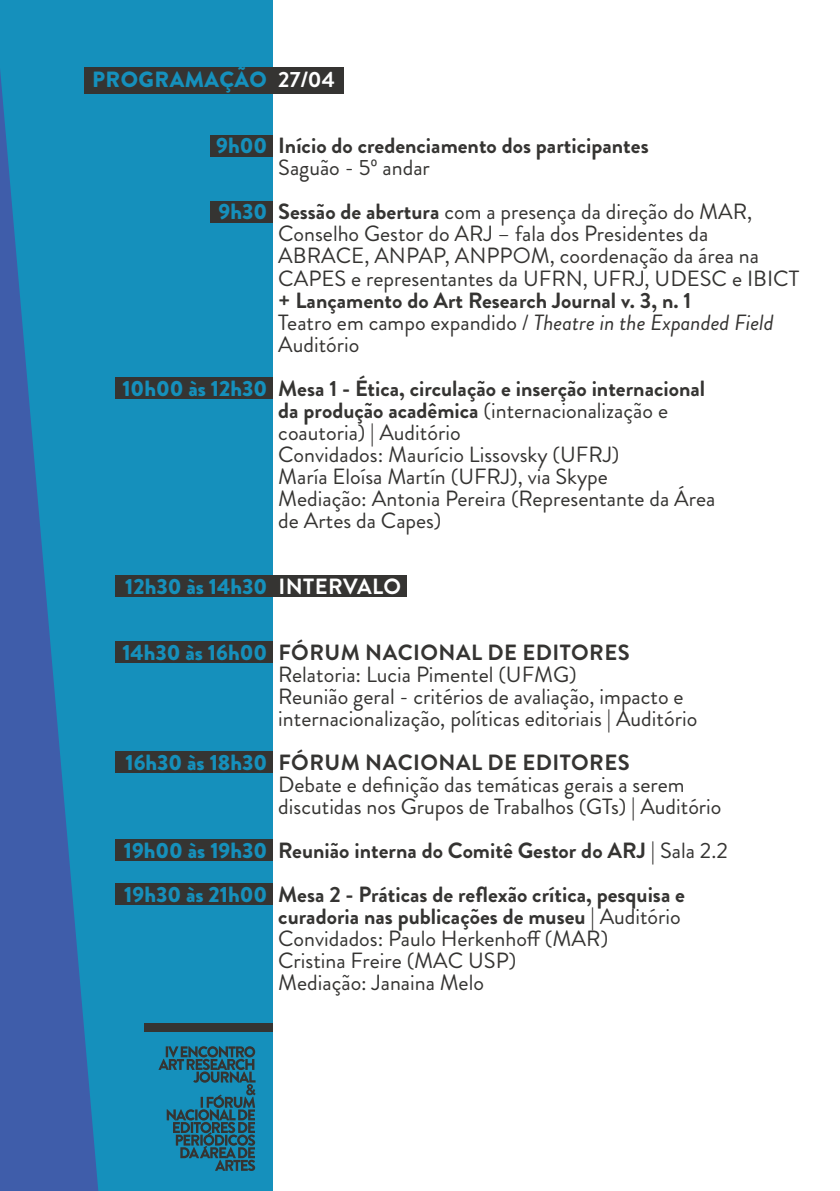
<style>
.page{position:relative;width:840px;height:1191px;background:#fff}
.page>*{position:absolute;margin:0;border:0;box-sizing:border-box;transform-origin:0 0}
.t1{font:22px/22px "Brandon Grotesque";color:#353432}
.t2{font:700 22px/22px "Brandon Grotesque";color:#353432}
.t3{font:900 22px/44px "Brandon Grotesque";color:#1590bc}
.t4{font:700 22px "Brandon Grotesque";letter-spacing:.02em;color:#353432}
.t5{font:700 22px "Brandon Grotesque";letter-spacing:.02em;color:#fff}
.t6{font:900 22px "Brandon Grotesque";letter-spacing:.02em;color:#1590bc}
.s1{font-weight:700}
.s2{font-weight:400}
.s3{font-weight:400;font-style:italic}
</style>
<div class="page">
<div style="left:0;top:0;width:272px;height:1191px;background:#1590bc"></div>
<div style="left:210px;top:135px;width:62px;height:21px;background:#353432"></div>
<div style="left:115px;top:377px;width:157px;height:21px;background:#353432"></div>
<div style="left:115px;top:751px;width:157px;height:21px;background:#353432"></div>
<div style="left:84px;top:67px;width:260px;height:27px;background:#353432"></div>
<div style="left:115px;top:575px;width:291px;height:22px;background:#353432"></div>
<div style="left:115px;top:641px;width:157px;height:22px;background:#353432"></div>
<div style="left:115px;top:839px;width:157px;height:21px;background:#353432"></div>
<div style="left:115px;top:883px;width:157px;height:22px;background:#353432"></div>
<div style="left:210px;top:201px;width:62px;height:21px;background:#353432"></div>
<svg style="left:158px;top:1046px;width:97px;height:125px"></svg>
<div style="left:144px;top:1023px;width:128px;height:9px;background:#353432"></div>
<svg style="left:0;top:70px;width:98px;height:1121px"></svg>
<p class="t6" style="left:92px;top:64px;width:176px">PROGRAMAÇÃO</p>
<p class="t5" style="left:278px;top:64px;width:58px">27/04</p>
<p class="t3" style="left:216px;top:124px;width:52px">9h00</p>
<p class="t3" style="left:218px;top:190px;width:50px">9h30</p>
<p class="t3" style="left:122px;top:366px;width:146px">10h00 às 12h30</p>
<p class="t2" style="left:278px;top:135px;width:371px">Início do credenciamento dos participantes</p>
<p class="t1" style="left:278px;top:146px;width:475px;line-height:44px">Saguão - 5º andar<br><span class="s1">Sessão de abertura</span> com a presença da direção do MAR,</p>
<p class="t1" style="left:278px;top:223px;width:522px">Conselho Gestor do ARJ – fala dos Presidentes da<br>ABRACE, ANPAP, ANPPOM, coordenação da área na<br>CAPES e representantes da UFRN, UFRJ, UDESC e IBICT</p>
<p class="t2" style="left:278px;top:289px;width:496px">+ Lançamento do Art Research Journal v. 3, n. 1<br><span class="s2">Teatro em campo expandido /</span> <span class="s3">Theatre in the Expanded Field<br></span><span class="s2">Auditório</span></p>
<p class="t1" style="left:278px;top:377px;width:438px"><span class="s1">Mesa 1 - Ética, circulação e inserção internacional da produção acadêmica</span> (internacionalização e coautoria) | Auditório<br>Convidados: Maurício Lissovsky (UFRJ)<br>María Eloísa Martín (UFRJ), via Skype<br>Mediação: Antonia Pereira (Representante da Área de Artes da Capes)</p>
<p class="t3" style="left:125px;top:564px;width:143px">12h30 às 14h30</p>
<p class="t5" style="left:278px;top:570px;width:124px">INTERVALO</p>
<p class="t3" style="left:122px;top:630px;width:146px">14h30 às 16h00</p>
<p class="t3" style="left:125px;top:740px;width:143px">16h30 às 18h30</p>
<p class="t3" style="left:124px;top:828px;width:145px">19h00 às 19h30<br>19h30 às 21h00</p>
<p class="t4" style="left:278px;top:636px;width:352px">FÓRUM NACIONAL DE EDITORES</p>
<p class="t1" style="left:278px;top:663px;width:420px">Relatoria: Lucia Pimentel (UFMG)<br>Reunião geral - critérios de avaliação, impacto e internacionalização, políticas editoriais | Auditório</p>
<p class="t4" style="left:278px;top:746px;width:352px">FÓRUM NACIONAL DE EDITORES</p>
<p class="t1" style="left:278px;top:773px;width:444px">Debate e definição das temáticas gerais a serem discutidas nos Grupos de Trabalhos (GTs) | Auditório</p>
<p class="t2" style="left:278px;top:828px;width:450px;line-height:44px">Reunião interna do Comitê Gestor do ARJ <span class="s2">| Sala 2.2<br></span>Mesa 2 - Práticas de reflexão crítica, pesquisa e</p>
<p class="t1" style="left:278px;top:905px;width:404px"><span class="s1">curadoria nas publicações de museu</span> | Auditório Convidados: Paulo Herkenhoff (MAR)<br>Cristina Freire (MAC USP)<br>Mediação: Janaina Melo</p>
</div>
